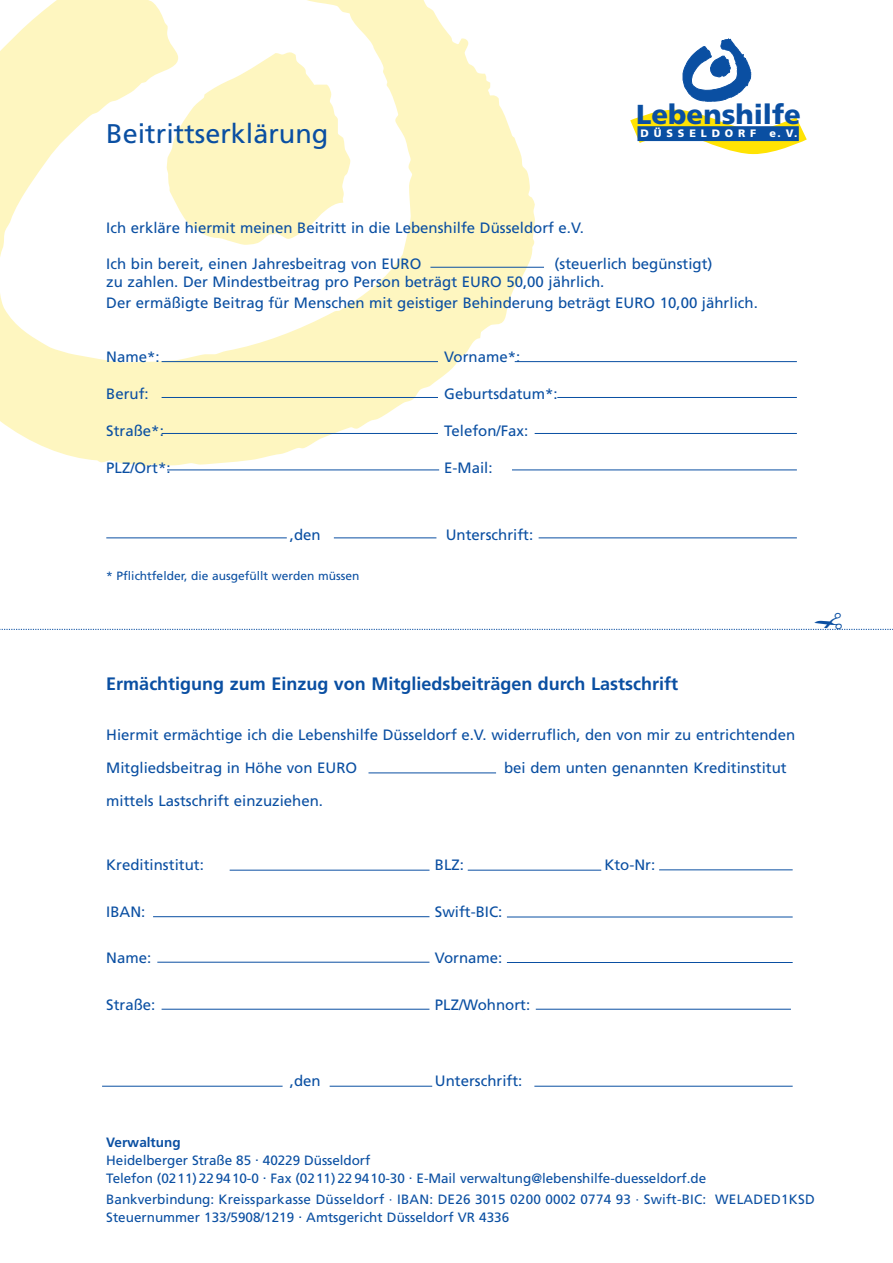
<style>
.page{position:relative;width:893px;height:1263px;background:#fff}
.page>*{position:absolute;margin:0;border:0;box-sizing:border-box;transform-origin:0 0}
.t1{font:900 27.45px "Frutiger";color:#0a4fa2}
.t2{font:27px "Frutiger";color:#0a4fa2}
.t3{font:700 18px "Frutiger";color:#0a4fa2}
.t4{font:15px/18px "Frutiger";color:#0a4fa2}
.t5{font:13.5px/18px "Frutiger";color:#0a4fa2}
.t6{font:700 13.5px "Frutiger";color:#0a4fa2}
.t7{font:12px "Frutiger";color:#0a4fa2}
.t8{font:900 10.8px "Frutiger";letter-spacing:.45em;color:#fff}
</style>
<div class="page">
<hr style="left:368px;top:773px;width:128px;height:1px;background:#0a4fa2">
<hr style="left:230px;top:870px;width:199px;height:1px;background:#0a4fa2">
<hr style="left:468px;top:870px;width:133px;height:1px;background:#0a4fa2">
<hr style="left:153px;top:916px;width:276px;height:1px;background:#0a4fa2">
<hr style="left:157px;top:962px;width:272px;height:1px;background:#0a4fa2">
<hr style="left:162px;top:1009px;width:267px;height:1px;background:#0a4fa2">
<hr style="left:536px;top:1009px;width:255px;height:1px;background:#0a4fa2">
<hr style="left:102px;top:1086px;width:181px;height:1px;background:#0a4fa2">
<hr style="left:330px;top:1086px;width:102px;height:1px;background:#0a4fa2">
<hr style="left:534px;top:1086px;width:259px;height:1px;background:#0a4fa2">
<hr style="left:659px;top:869px;width:134px;height:1px;background:#0a4fa2">
<hr style="left:507px;top:917px;width:286px;height:1px;background:#0a4fa2">
<hr style="left:507px;top:962px;width:286px;height:1px;background:#0a4fa2">
<svg style="left:0;top:0;width:537px;height:466px"></svg>
<svg style="left:165px;top:50px;width:187px;height:198px"></svg>
<svg style="left:630px;top:38px;width:177px;height:117px"></svg>
<div style="left:637px;top:126px;width:162px;height:15px;background:#0a4fa2;border:2px solid #0a4fa2"></div>
<hr style="left:430px;top:267px;width:114px;height:1px;background:#0a4fa2">
<hr style="left:162px;top:361px;width:276px;height:1px;background:#0a4fa2">
<hr style="left:162px;top:397px;width:276px;height:1px;background:#0a4fa2">
<hr style="left:162px;top:433px;width:276px;height:1px;background:#0a4fa2">
<hr style="left:515px;top:361px;width:282px;height:1px;background:#0a4fa2">
<hr style="left:557px;top:397px;width:240px;height:1px;background:#0a4fa2">
<hr style="left:535px;top:433px;width:262px;height:1px;background:#0a4fa2">
<hr style="left:167px;top:470px;width:272px;height:1px;background:#0a4fa2">
<hr style="left:106px;top:538px;width:181px;height:1px;background:#0a4fa2">
<hr style="left:334px;top:538px;width:102px;height:1px;background:#0a4fa2">
<hr style="left:539px;top:538px;width:258px;height:1px;background:#0a4fa2">
<hr style="left:512px;top:470px;width:285px;height:1px;background:#0a4fa2">
<svg style="left:0;top:628px;width:893px;height:2px"></svg>
<h2 class="t2" style="left:106px;top:118px;width:224px">Beitrittserklärung</h2>
<h1 class="t1" style="left:636px;top:97px;width:166px">Lebenshilfe</h1>
<p class="t8" style="left:640px;top:127px;width:158px">DÜSSELDORF e.V.</p>
<p class="t4" style="left:106px;top:218px;width:479px">Ich erkläre hiermit meinen Beitritt in die Lebenshilfe Düsseldorf e.V.</p>
<p class="t4" style="left:106px;top:254px;width:317px">Ich bin bereit, einen Jahresbeitrag von EURO</p>
<p class="t4" style="left:106px;top:254px;width:608px;text-indent:448px">(steuerlich begünstigt) zu zahlen. Der Mindestbeitrag pro Person beträgt EURO 50,00 jährlich.</p>
<p class="t4" style="left:106px;top:294px;width:653px">Der ermäßigte Beitrag für Menschen mit geistiger Behinderung beträgt EURO 10,00 jährlich.</p>
<p class="t4" style="left:106px;top:348px;width:55px">Name*:</p>
<p class="t4" style="left:444px;top:348px;width:77px">Vorname*:</p>
<p class="t4" style="left:106px;top:385px;width:44px">Beruf:</p>
<p class="t4" style="left:444px;top:385px;width:115px">Geburtsdatum*:</p>
<p class="t4" style="left:106px;top:422px;width:59px">Straße*:</p>
<p class="t4" style="left:444px;top:422px;width:85px">Telefon/Fax:</p>
<p class="t4" style="left:106px;top:458px;width:66px">PLZ/Ort*:</p>
<p class="t4" style="left:444px;top:458px;width:50px">E-Mail:</p>
<p class="t4" style="left:290px;top:526px;width:32px">,den</p>
<p class="t4" style="left:446px;top:526px;width:89px">Unterschrift:</p>
<p class="t7" style="left:106px;top:569px;width:255px">* Pflichtfelder, die ausgefüllt werden müssen</p>
<p class="t3" style="left:106px;top:673px;width:573px">Ermächtigung zum Einzug von Mitgliedsbeiträgen durch Lastschrift</p>
<p class="t4" style="left:106px;top:725px;width:690px">Hiermit ermächtige ich die Lebenshilfe Düsseldorf e.V. widerruflich, den von mir zu entrichtenden</p>
<p class="t4" style="left:106px;top:758px;width:252px">Mitgliedsbeitrag in Höhe von EURO</p>
<p class="t4" style="left:504px;top:758px;width:284px">bei dem unten genannten Kreditinstitut</p>
<p class="t4" style="left:106px;top:791px;width:218px">mittels Lastschrift einzuziehen.</p>
<p class="t4" style="left:106px;top:856px;width:99px">Kreditinstitut:</p>
<p class="t4" style="left:435px;top:856px;width:31px">BLZ:</p>
<p class="t4" style="left:604px;top:856px;width:52px">Kto-Nr:</p>
<p class="t4" style="left:106px;top:902px;width:41px">IBAN:</p>
<p class="t4" style="left:435px;top:902px;width:69px">Swift-BIC:</p>
<p class="t4" style="left:106px;top:949px;width:47px">Name:</p>
<p class="t4" style="left:435px;top:949px;width:69px">Vorname:</p>
<p class="t4" style="left:106px;top:995px;width:51px">Straße:</p>
<p class="t4" style="left:435px;top:995px;width:97px">PLZ/Wohnort:</p>
<p class="t4" style="left:290px;top:1072px;width:32px">,den</p>
<p class="t4" style="left:435px;top:1072px;width:89px">Unterschrift:</p>
<p class="t6" style="left:106px;top:1134px;width:76px">Verwaltung</p>
<p class="t5" style="left:106px;top:1151px;width:601px">Heidelberger Straße 85 . 40229 Düsseldorf<br>Telefon (0211) 22 9410-0 . Fax (0211) 22 9410-30 . E-Mail verwaltung@lebenshilfe-duesseldorf.de</p>
<p class="t5" style="left:106px;top:1190px;width:710px">Bankverbindung: Kreissparkasse Düsseldorf · IBAN: DE26 3015 0200 0002 0774 93 · Swift-BIC: WELADED1KSD<br>Steuernummer 133/5908/1219 . Amtsgericht Düsseldorf VR 4336</p>
</div>
